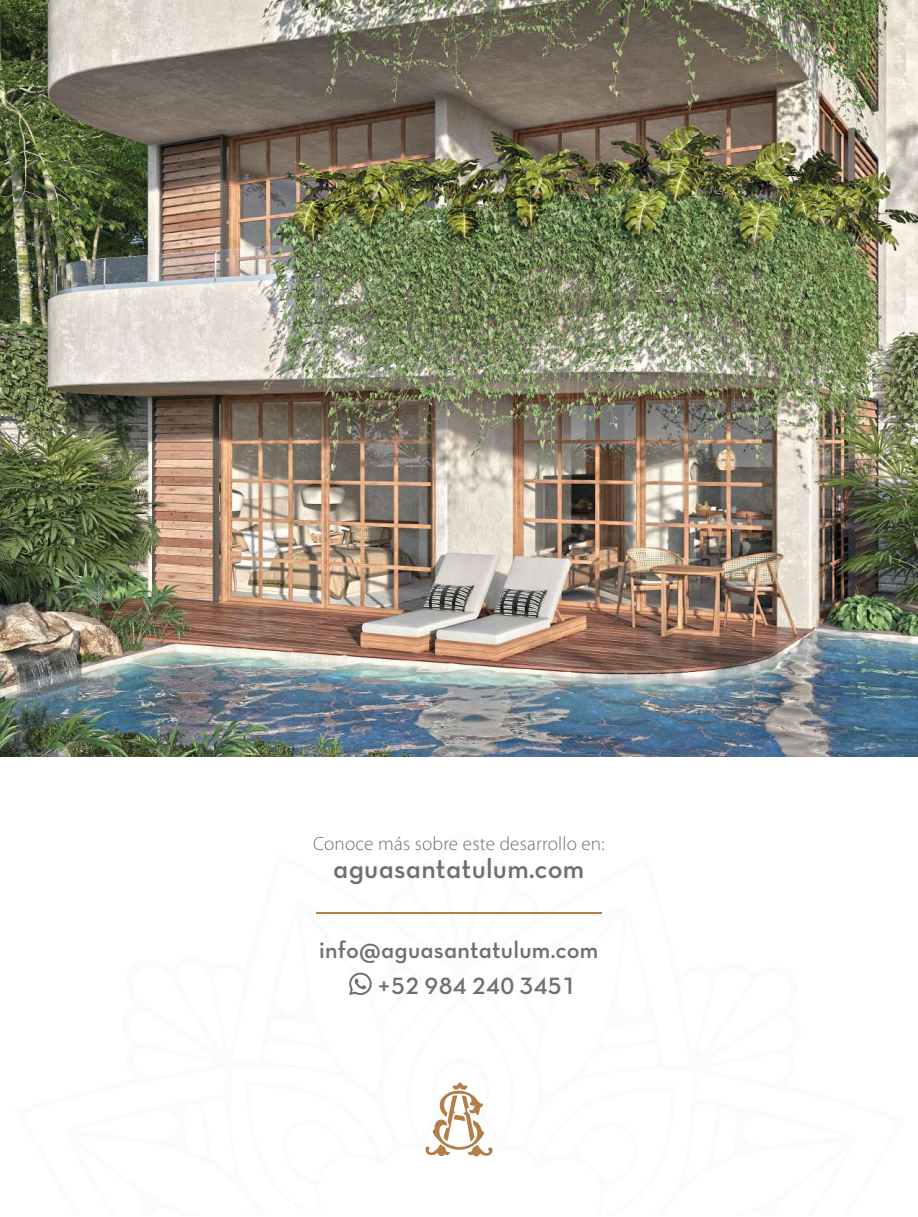
<style>
.page{position:relative;width:918px;height:1217px;background:#fff}
.page>*{position:absolute;margin:0;border:0;box-sizing:border-box;transform-origin:0 0}
.t1{font:27.75px "Neutra Text TF Demi Alt";letter-spacing:.01em;color:#706f6f}
.t2{font:24px/36px "Neutra Text TF Demi Alt";letter-spacing:.01em;color:#706f6f}
.t3{font:300 19.2px "Myriad Pro";letter-spacing:.01em;color:#706f6f}
</style>
<div class="page">
<img style="left:0;top:0;width:918px;height:756px">
<svg style="left:425px;top:1082px;width:68px;height:75px"></svg>
<hr style="left:316px;top:912px;width:286px;height:2px;background:#b27f4a">
<svg style="left:349px;top:972px;width:23px;height:24px"></svg>
<p class="t3" style="left:313px;top:832px;width:293px">Conoce más sobre este desarrollo en:</p>
<p class="t1" style="left:333px;top:852px;width:253px">aguasantatulum.com</p>
<p class="t2" style="left:377px;top:931px;width:223px;text-indent:-58px">info@aguasantatulum.com +52 984 240 3451</p>
</div>
